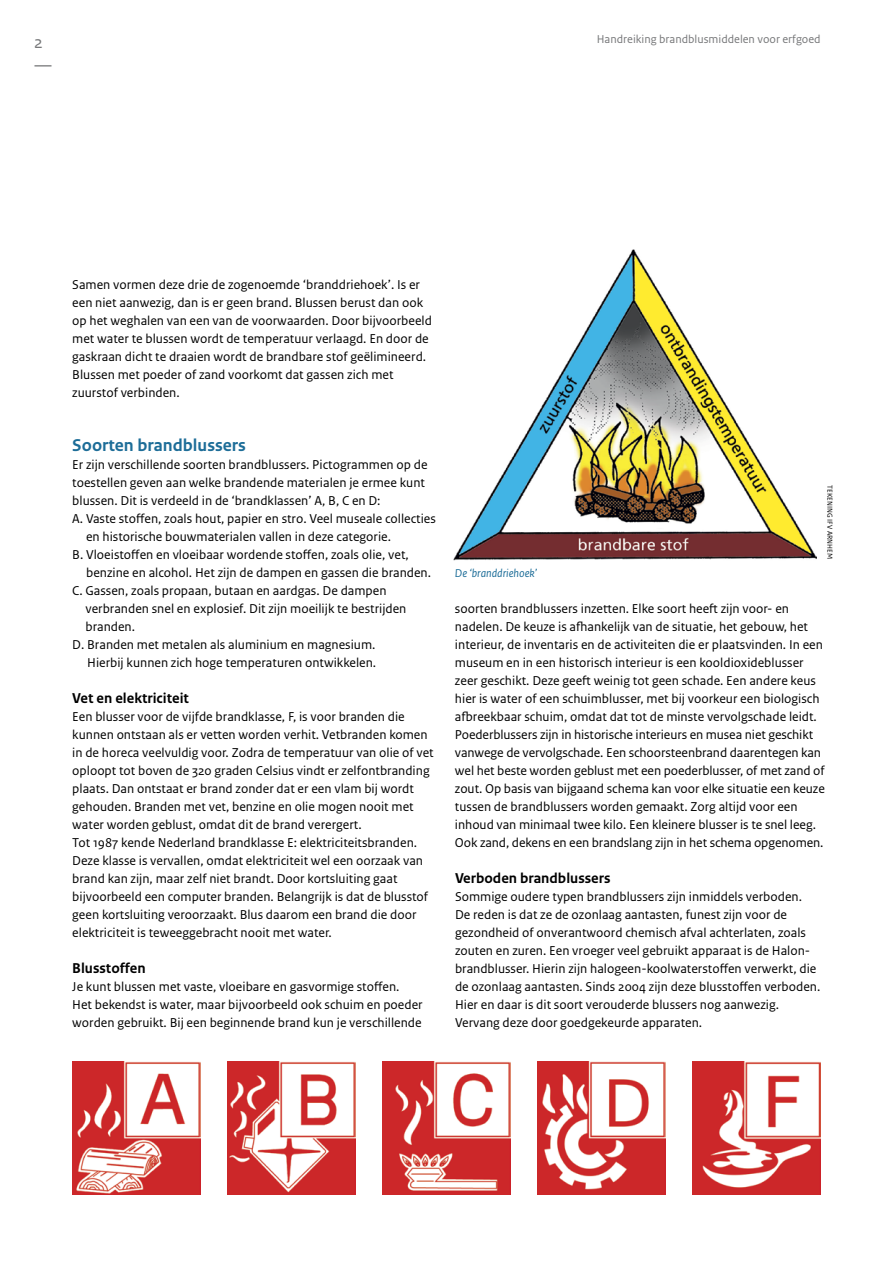
<style>
.page{position:relative;width:893px;height:1263px;background:#fff}
.page>*{position:absolute;margin:0;border:0;box-sizing:border-box;transform-origin:0 0}
.t1{font:700 18px "Rijksoverheid Sans Text";color:#1d6d98}
.t2{font:18px/22.5px "Rijksoverheid Sans Text Regular 2";color:#77787a}
.t3{font:700 15px "Rijksoverheid Sans Text";color:#000}
.t4{font:13.5px/18px "Rijksoverheid Sans Text Regular 2";color:#000}
.t5{font:12px "Rijksoverheid Sans Text";color:#77787a}
.t6{font:italic 12px "Rijksoverheid Sans Text";color:#1d6d98}
.t7{font:7.5px "Rijksoverheid Sans Text Regular 2";color:#000}
</style>
<div class="page">
<img style="left:72px;top:1062px;width:129px;height:133px">
<img style="left:382px;top:1062px;width:129px;height:133px">
<img style="left:227px;top:1062px;width:129px;height:133px">
<img style="left:537px;top:1062px;width:129px;height:133px">
<img style="left:692px;top:1062px;width:129px;height:133px">
<img style="left:453px;top:249px;width:363px;height:312px">
<h1 class="t2" style="left:34px;top:31px;width:19px">2 —</h1>
<p class="t5" style="left:597px;top:32px;width:225px">Handreiking brandblusmiddelen voor erfgoed</p>
<p class="t4" style="left:72px;top:276px;width:361px">Samen vormen deze drie de zogenoemde ‘branddriehoek’. Is er een niet aanwezig, dan is er geen brand. Blussen berust dan ook op het weghalen van een van de voorwaarden. Door bijvoorbeeld met water te blussen wordt de temperatuur verlaagd. En door de gaskraan dicht te draaien wordt de brandbare stof geëlimineerd.<br>Blussen met poeder of zand voorkomt dat gassen zich met zuurstof verbinden.</p>
<h1 class="t1" style="left:72px;top:435px;width:175px">Soorten brandblussers</h1>
<p class="t4" style="left:72px;top:456px;width:357px">Er zijn verschillende soorten brandblussers. Pictogrammen op de</p>
<p class="t4" style="left:72px;top:474px;width:354px">toestellen geven aan welke brandende materialen je ermee kunt</p>
<p class="t4" style="left:72px;top:492px;width:310px">blussen. Dit is verdeeld in de ‘brandklassen’ A, B, C en D:</p>
<p class="t4" style="left:72px;top:510px;width:365px">A. Vaste stoffen, zoals hout, papier en stro. Veel museale collecties</p>
<p class="t4" style="left:86px;top:528px;width:307px">en historische bouwmaterialen vallen in deze categorie.</p>
<p class="t4" style="left:72px;top:546px;width:338px">B. Vloeistoffen en vloeibaar wordende stoffen, zoals olie, vet,</p>
<p class="t4" style="left:86px;top:564px;width:346px">benzine en alcohol. Het zijn de dampen en gassen die branden.</p>
<p class="t4" style="left:72px;top:582px;width:316px">C. Gassen, zoals propaan, butaan en aardgas. De dampen</p>
<p class="t4" style="left:85px;top:600px;width:322px">verbranden snel en explosief. Dit zijn moeilijk te bestrijden</p>
<p class="t4" style="left:85px;top:618px;width:51px">branden.</p>
<p class="t4" style="left:72px;top:636px;width:305px">D. Branden met metalen als aluminium en magnesium.</p>
<p class="t4" style="left:87px;top:654px;width:291px">Hierbij kunnen zich hoge temperaturen ontwikkelen.</p>
<p class="t3" style="left:72px;top:689px;width:118px">Vet en elektriciteit</p>
<p class="t4" style="left:72px;top:708px;width:363px">Een blusser voor de vijfde brandklasse, F, is voor branden die kunnen ontstaan als er vetten worden verhit. Vetbranden komen in de horeca veelvuldig voor. Zodra de temperatuur van olie of vet oploopt tot boven de 320 graden Celsius vindt er zelfontbranding plaats. Dan ontstaat er brand zonder dat er een vlam bij wordt gehouden. Branden met vet, benzine en olie mogen nooit met water worden geblust, omdat dit de brand verergert.<br>Tot 1987 kende Nederland brandklasse E: elektriciteitsbranden.<br>Deze klasse is vervallen, omdat elektriciteit wel een oorzaak van brand kan zijn, maar zelf niet brandt. Door kortsluiting gaat bijvoorbeeld een computer branden. Belangrijk is dat de blusstof geen kortsluiting veroorzaakt. Blus daarom een brand die door elektriciteit is teweeggebracht nooit met water.</p>
<p class="t3" style="left:72px;top:959px;width:75px">Blusstoffen</p>
<p class="t4" style="left:72px;top:978px;width:352px">Je kunt blussen met vaste, vloeibare en gasvormige stoffen.<br>Het bekendst is water, maar bijvoorbeeld ook schuim en poeder worden gebruikt. Bij een beginnende brand kun je verschillende</p>
<p class="t6" style="left:455px;top:566px;width:84px">De ‘branddriehoek’</p>
<p class="t7" style="left:834px;top:485px;width:75px;rotate:90deg">TEKENING IFV ARNHEM</p>
<p class="t4" style="left:455px;top:600px;width:371px">soorten brandblussers inzetten. Elke soort heeft zijn voor- en nadelen. De keuze is afhankelijk van de situatie, het gebouw, het interieur, de inventaris en de activiteiten die er plaatsvinden. In een museum en in een historisch interieur is een kooldioxideblusser zeer geschikt. Deze geeft weinig tot geen schade. Een andere keus hier is water of een schuimblusser, met bij voorkeur een biologisch afbreekbaar schuim, omdat dat tot de minste vervolgschade leidt.<br>Poederblussers zijn in historische interieurs en musea niet geschikt vanwege de vervolgschade. Een schoorsteenbrand daarentegen kan wel het beste worden geblust met een poederblusser, of met zand of zout. Op basis van bijgaand schema kan voor elke situatie een keuze tussen de brandblussers worden gemaakt. Zorg altijd voor een inhoud van minimaal twee kilo. Een kleinere blusser is te snel leeg.<br>Ook zand, dekens en een brandslang zijn in het schema opgenomen.</p>
<p class="t3" style="left:455px;top:869px;width:157px">Verboden brandblussers</p>
<p class="t4" style="left:455px;top:888px;width:367px">Sommige oudere typen brandblussers zijn inmiddels verboden.<br>De reden is dat ze de ozonlaag aantasten, funest zijn voor de gezondheid of onverantwoord chemisch afval achterlaten, zoals zouten en zuren. Een vroeger veel gebruikt apparaat is de Halon&shy;brandblusser. Hierin zijn halogeen-koolwaterstoffen verwerkt, die de ozonlaag aantasten. Sinds 2004 zijn deze blusstoffen verboden.<br>Hier en daar is dit soort verouderde blussers nog aanwezig.<br>Vervang deze door goedgekeurde apparaten.</p>
</div>
